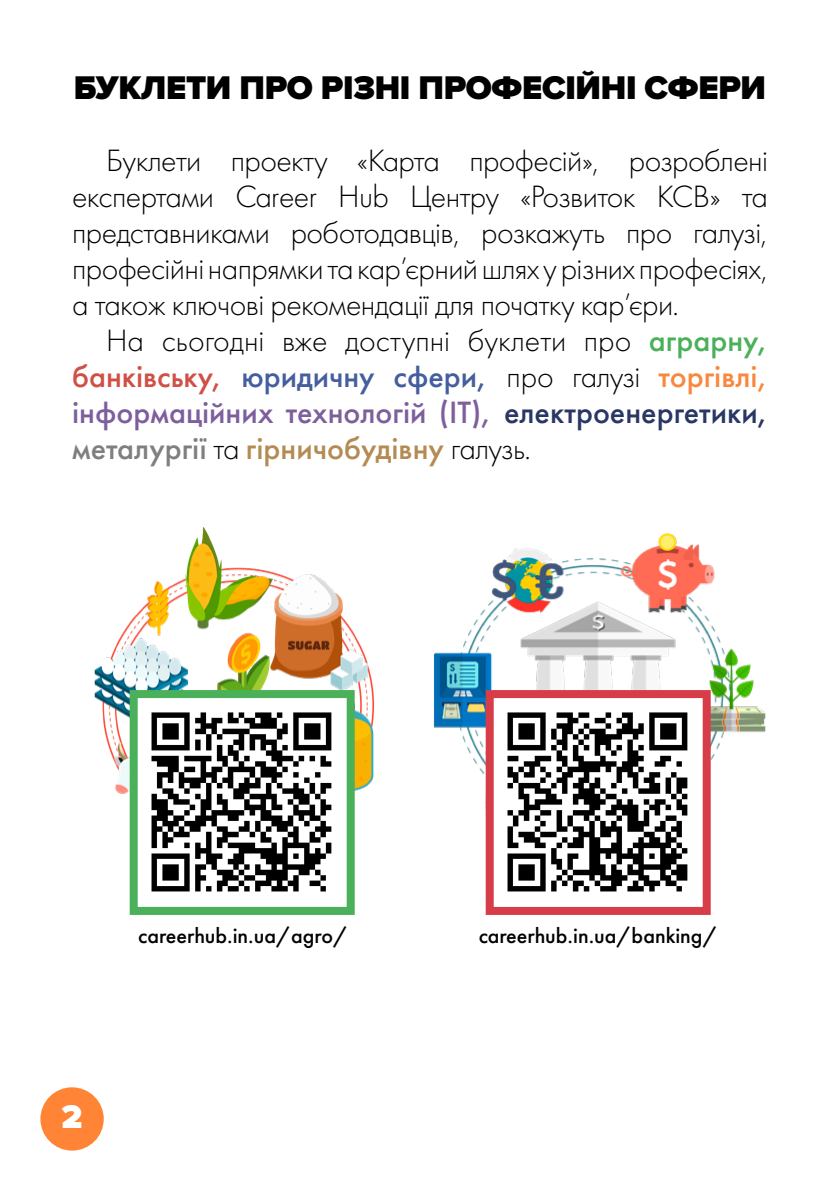
<style>
.page{position:relative;width:840px;height:1191px;background:#fff}
.page>*{position:absolute;margin:0;border:0;box-sizing:border-box;transform-origin:0 0}
.t1{font:900 34px "Proxima Nova";letter-spacing:-.01em;color:#000}
.t2{font:900 34px "Proxima Nova";color:#fff}
.t3{font:300 32px/36px "Futura PT";letter-spacing:-.02em;color:#000;text-align:justify}
.t4{font:500 22px "Futura PT";color:#000}
.s1{font-weight:500;color:#4ab05a}
.s2{font-weight:500;color:#d05046}
.s3{font-weight:500;color:#455e9e}
.s4{font-weight:500;color:#f9883e}
.s5{font-weight:500;color:#7e5f9d}
.s6{font-weight:500;color:#293764}
.s7{font-weight:500;color:#817f7e}
.s8{font-weight:500;color:#b48b53}
</style>
<div class="page">
<div style="left:40px;top:1087px;width:64px;height:63px;background:#ff8435;border-radius:50%"></div>
<img style="left:94px;top:527px;width:281px;height:325px">
<img style="left:433px;top:533px;width:333px;height:382px">
<img style="left:139px;top:699px;width:206px;height:193px">
<div style="left:130px;top:690px;width:224px;height:225px;border:8px solid #4ab05a"></div>
<img style="left:494px;top:699px;width:207px;height:207px">
<div style="left:485px;top:690px;width:225px;height:225px;border:8px solid #d73d49"></div>
<p class="t1" style="left:74px;top:68px;width:693px">БУКЛЕТИ ПРО РІЗНІ ПРОФЕСІЙНІ СФЕРИ</p>
<p class="t3" style="left:72px;top:142px;width:697px;text-indent:34px">Буклети проекту «Карта професій», розроблені експертами Career Hub Центру «Розвиток КСВ» та представниками роботодавців, розкажуть про галузі, професійні напрямки та кар’єрний шлях у різних професіях, а також ключові рекомендації для початку кар’єри.</p>
<p class="t3" style="left:72px;top:322px;width:697px;text-indent:34px">На сьогодні вже доступні буклети про <span class="s1">аграрну, </span><span class="s2">банківську,</span> <span class="s3">юридичну сфери,</span> про галузі <span class="s4">торгівлі, </span><span class="s5">інформаційних технологій (ІТ),</span> <span class="s6">електроенергетики, </span><span class="s7">металургії</span> та <span class="s8">гірничобудівну</span> галузь.</p>
<p class="t4" style="left:138px;top:922px;width:211px">careerhub.in.ua/agro/</p>
<p class="t4" style="left:478px;top:922px;width:240px">careerhub.in.ua/banking/</p>
<p class="t2" style="left:62px;top:1096px;width:22px">2</p>
</div>
